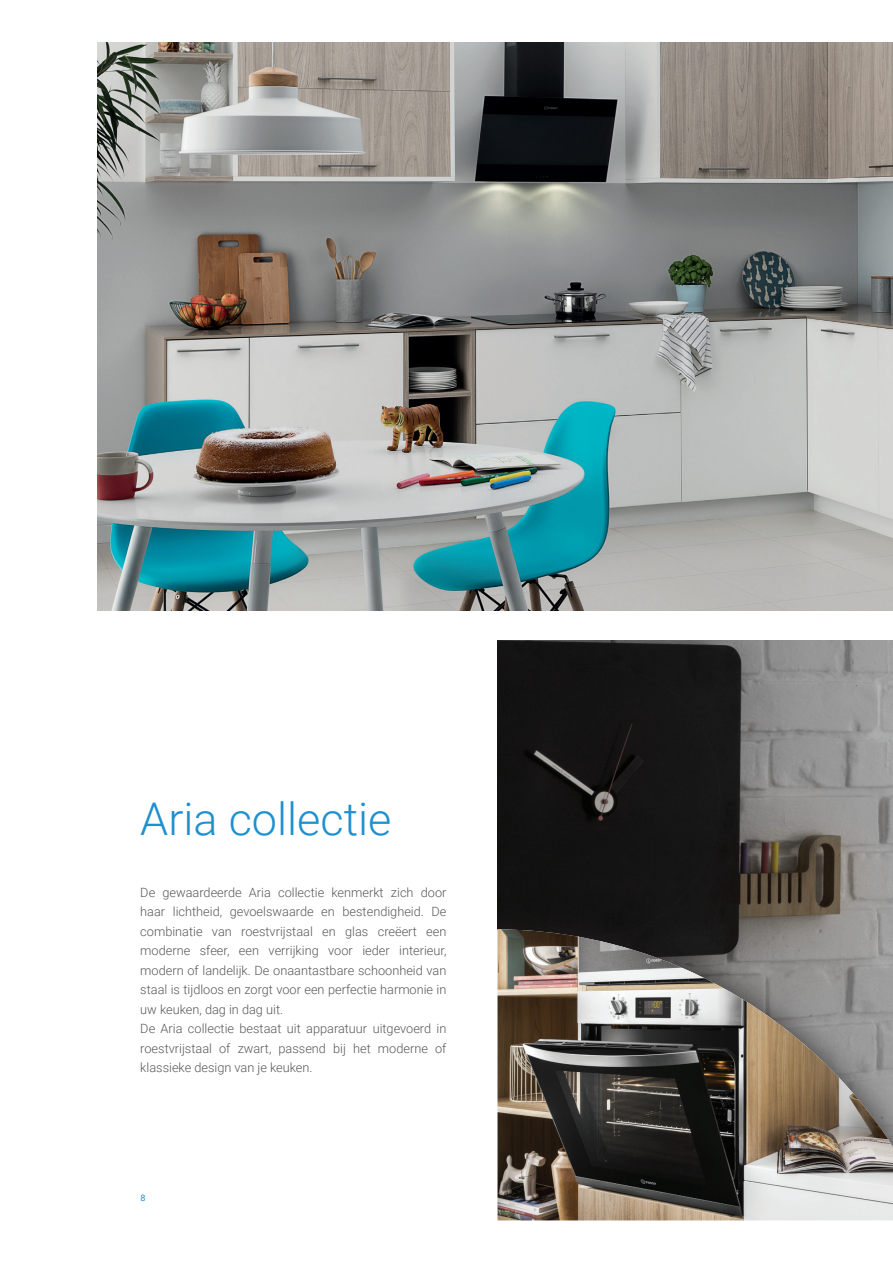
<style>
.page{position:relative;width:893px;height:1263px;background:#fff}
.page>*{position:absolute;margin:0;border:0;box-sizing:border-box;transform-origin:0 0}
.TIT_TXT_ART{font:300 45px "Roboto";color:#1d90d0}
.BODY_TXT_ART{font:300 12.75px/19.5px "Roboto";color:#57585a;text-align:justify}
.t1{font:9px "Roboto";color:#1d90d0}
</style>
<div class="page">
<img style="left:98px;top:43px;width:795px;height:568px">
<img style="left:497px;top:640px;width:396px;height:260px">
<div style="left:497px;top:900px;width:396px;height:320px;background:#231f20;opacity:.75"></div>
<img style="left:497px;top:929px;width:396px;height:291px">
<p class="TIT_TXT_ART" style="left:140px;top:787px;width:253px">Aria collectie</p>
<p class="BODY_TXT_ART" style="left:140px;top:882px;width:308px">De gewaardeerde Aria collectie kenmerkt zich door haar lichtheid, gevoelswaarde en bestendigheid. De combinatie van roestvrijstaal en glas creëert een moderne sfeer, een verrijking voor ieder interieur, modern of landelijk. De onaantastbare schoonheid van staal is tijdloos en zorgt voor een perfectie harmonie in uw keuken, dag in dag uit.</p>
<p class="BODY_TXT_ART" style="left:140px;top:1018px;width:308px">De Aria collectie bestaat uit apparatuur uitgevoerd in roestvrijstaal of zwart, passend bij het moderne of klassieke design van je keuken.</p>
<p class="t1" style="left:140px;top:1191px;width:7px">8</p>
</div>
